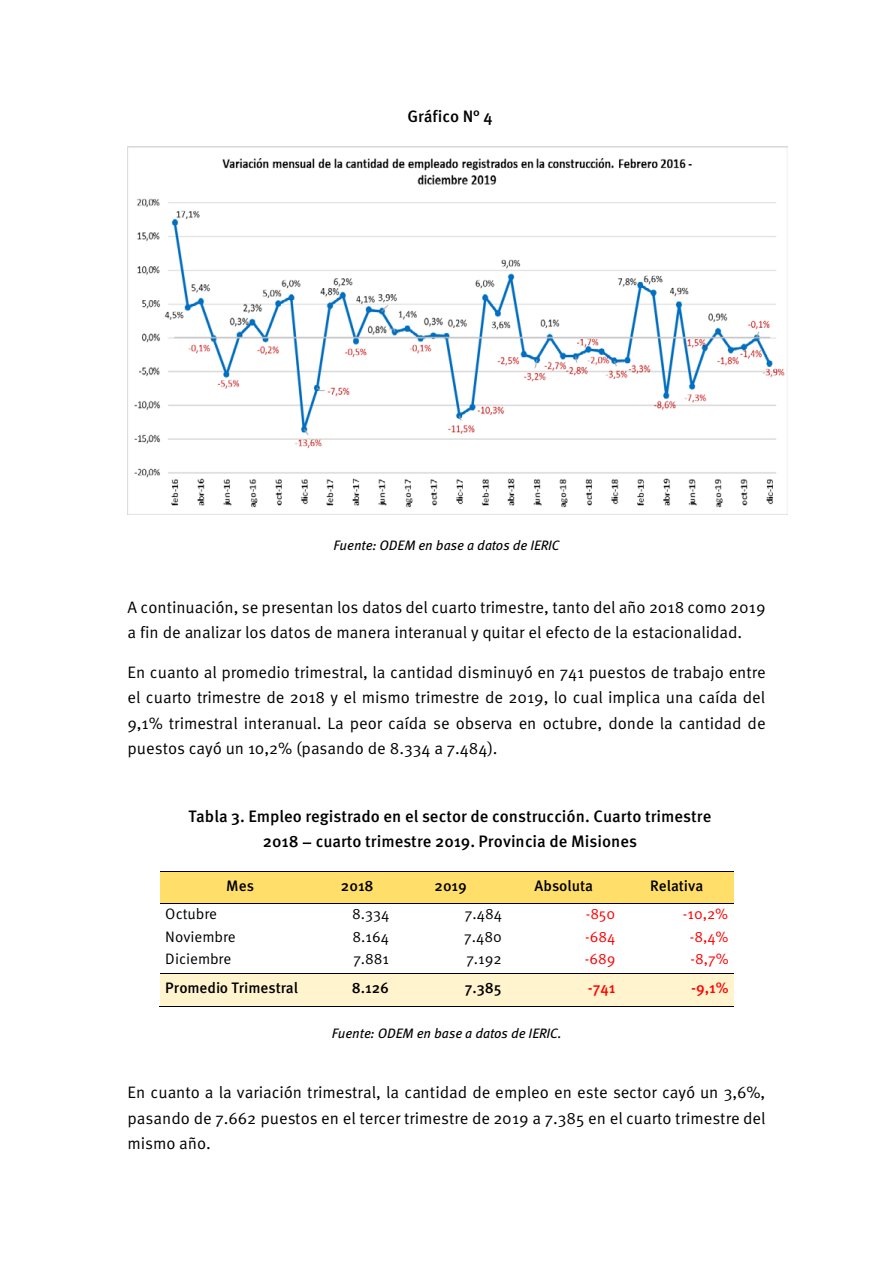
<style>
.page{position:relative;width:893px;height:1263px;background:#fff}
.page>*{position:absolute;margin:0;border:0;box-sizing:border-box;transform-origin:0 0}
.t1{font:16.5px/25.2px "Meta Pro";color:#000;text-align:justify}
.t2{font:500 16.5px/25.2px "Meta Pro";color:#000;text-align:center}
.t3{font:500 15.15px "Meta Pro";color:#000}
.t4{font:15.15px "Meta Pro";color:#000}
.t5{font:15.15px "Meta Pro";letter-spacing:-.005em;color:#f00}
.t6{font:500 15.15px "Meta Pro";color:#f00}
.t7{font:italic 13.65px "Meta Pro";color:#000}
</style>
<div class="page">
<img style="left:302px;top:842px;width:10px;height:2px">
<div style="left:160px;top:872px;width:159px;height:31px;background:#ffdf6a"></div>
<div style="left:319px;top:872px;width:75px;height:31px;background:#ffdf6a"></div>
<div style="left:394px;top:872px;width:113px;height:31px;background:#ffdf6a"></div>
<div style="left:507px;top:872px;width:113px;height:31px;background:#ffdf6a"></div>
<div style="left:620px;top:872px;width:113px;height:31px;background:#ffdf6a"></div>
<hr style="left:160px;top:871px;width:159px;height:1px;background:#000">
<hr style="left:320px;top:871px;width:74px;height:1px;background:#000">
<hr style="left:395px;top:871px;width:112px;height:1px;background:#000">
<hr style="left:508px;top:871px;width:112px;height:1px;background:#000">
<hr style="left:621px;top:871px;width:112px;height:1px;background:#000">
<hr style="left:160px;top:903px;width:159px;height:1px;background:#000">
<hr style="left:320px;top:903px;width:74px;height:1px;background:#000">
<hr style="left:395px;top:903px;width:112px;height:1px;background:#000">
<hr style="left:508px;top:903px;width:112px;height:1px;background:#000">
<hr style="left:621px;top:903px;width:112px;height:1px;background:#000">
<div style="left:160px;top:973px;width:159px;height:33px;background:#fff4cd"></div>
<div style="left:319px;top:973px;width:75px;height:33px;background:#fff4cd"></div>
<div style="left:394px;top:973px;width:113px;height:33px;background:#fff4cd"></div>
<div style="left:507px;top:973px;width:113px;height:33px;background:#fff4cd"></div>
<div style="left:620px;top:973px;width:113px;height:33px;background:#fff4cd"></div>
<hr style="left:160px;top:973px;width:159px;height:1px;background:#000">
<hr style="left:320px;top:973px;width:74px;height:1px;background:#000">
<hr style="left:395px;top:973px;width:112px;height:1px;background:#000">
<hr style="left:508px;top:973px;width:112px;height:1px;background:#000">
<hr style="left:621px;top:973px;width:112px;height:1px;background:#000">
<hr style="left:159px;top:1006px;width:160px;height:1px;background:#000">
<hr style="left:319px;top:1006px;width:75px;height:1px;background:#000">
<hr style="left:394px;top:1006px;width:113px;height:1px;background:#000">
<hr style="left:507px;top:1006px;width:113px;height:1px;background:#000">
<hr style="left:620px;top:1006px;width:113px;height:1px;background:#000">
<img style="left:128px;top:147px;width:660px;height:368px">
<p class="t2" style="left:407px;top:105px;width:87px">Gráfico N° 4</p>
<p class="t7" style="left:334px;top:537px;width:227px">Fuente: ODEM en base a datos de IERIC</p>
<p class="t1" style="left:127px;top:595px;width:639px">A continuación, se presentan los datos del cuarto trimestre, tanto del año 2018 como 2019 a fin de analizar los datos de manera interanual y quitar el efecto de la estacionalidad.</p>
<p class="t1" style="left:127px;top:660px;width:640px">En cuanto al promedio trimestral, la cantidad disminuyó en 741 puestos de trabajo entre el cuarto trimestre de 2018 y el mismo trimestre de 2019, lo cual implica una caída del 9,1% trimestral interanual. La peor caída se observa en octubre, donde la cantidad de puestos cayó un 10,2% (pasando de 8.334 a 7.484).</p>
<p class="t2" style="left:188px;top:804px;width:524px">Tabla 3. Empleo registrado en el sector de construcción. Cuarto trimestre<br>2018 cuarto trimestre 2019. Provincia de Misiones</p>
<p class="t3" style="left:226px;top:876px;width:29px">Mes</p>
<p class="t3" style="left:341px;top:876px;width:34px">2018</p>
<p class="t3" style="left:434px;top:876px;width:34px">2019</p>
<p class="t3" style="left:534px;top:876px;width:60px">Absoluta</p>
<p class="t3" style="left:650px;top:876px;width:55px">Relativa</p>
<p class="t4" style="left:165px;top:904px;width:53px">Octubre</p>
<p class="t4" style="left:352px;top:904px;width:39px">8.334</p>
<p class="t4" style="left:465px;top:904px;width:39px">7.484</p>
<p class="t5" style="left:586px;top:904px;width:31px">-850</p>
<p class="t5" style="left:683px;top:904px;width:47px">-10,2%</p>
<p class="t4" style="left:165px;top:927px;width:72px">Noviembre</p>
<p class="t4" style="left:353px;top:927px;width:38px">8.164</p>
<p class="t4" style="left:464px;top:927px;width:39px">7.480</p>
<p class="t5" style="left:585px;top:927px;width:32px">-684</p>
<p class="t5" style="left:690px;top:927px;width:40px">-8,4%</p>
<p class="t4" style="left:165px;top:950px;width:68px">Diciembre</p>
<p class="t4" style="left:353px;top:950px;width:37px">7.881</p>
<p class="t4" style="left:466px;top:950px;width:37px">7.192</p>
<p class="t5" style="left:585px;top:950px;width:32px">-689</p>
<p class="t5" style="left:690px;top:950px;width:40px">-8,7%</p>
<p class="t3" style="left:165px;top:978px;width:134px">Promedio Trimestral</p>
<p class="t3" style="left:352px;top:978px;width:39px">8.126</p>
<p class="t3" style="left:465px;top:978px;width:38px">7.385</p>
<p class="t6" style="left:588px;top:978px;width:29px">-741</p>
<p class="t6" style="left:691px;top:978px;width:39px">-9,1%</p>
<p class="t7" style="left:332px;top:1024px;width:232px">Fuente: ODEM en base a datos de IERIC.</p>
<p class="t1" style="left:127px;top:1081px;width:640px">En cuanto a la variación trimestral, la cantidad de empleo en este sector cayó un 3,6%, pasando de 7.662 puestos en el tercer trimestre de 2019 a 7.385 en el cuarto trimestre del mismo año.</p>
</div>
